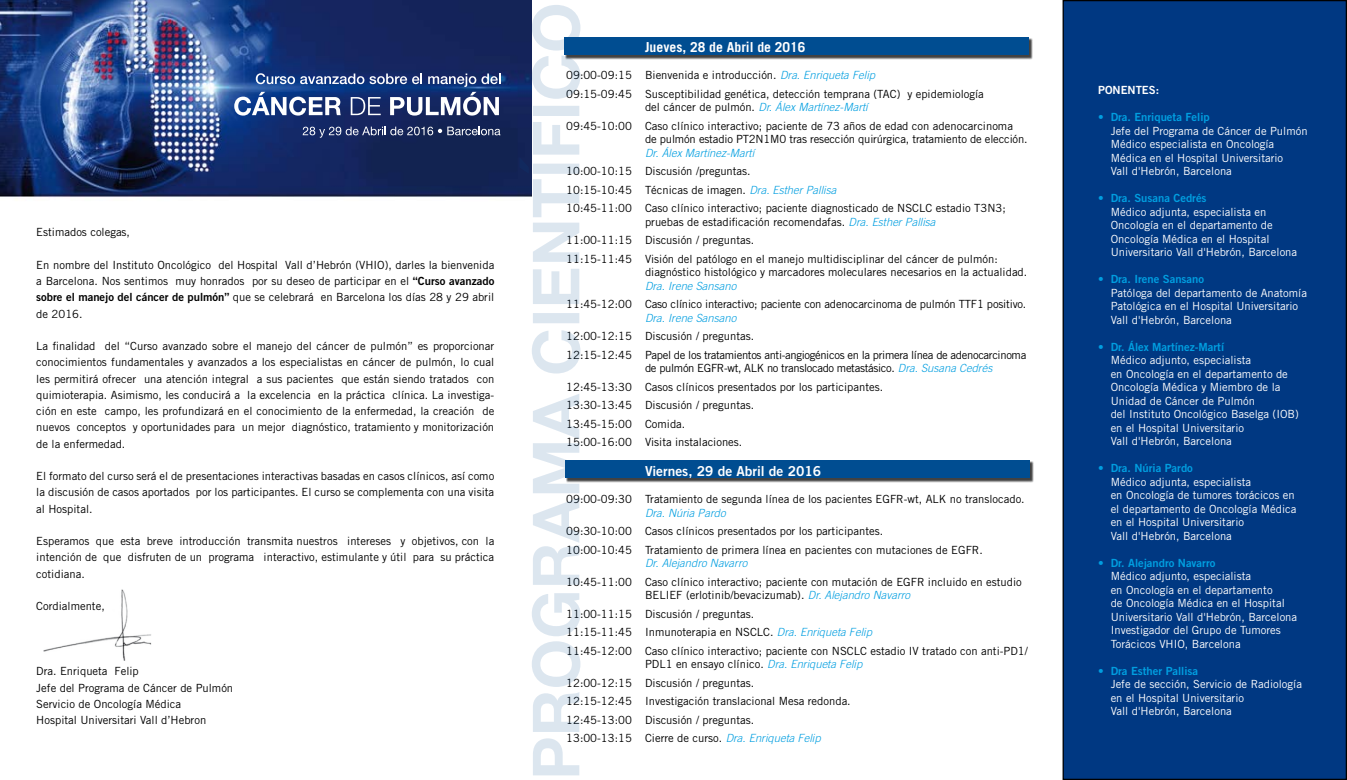
<style>
.page{position:relative;width:1347px;height:780px;background:#fff}
.page>*{position:absolute;margin:0;border:0;box-sizing:border-box;transform-origin:0 0}
.t1{font:13.75px "Trade Gothic Bold Two";color:#fff}
.t2{font:700 13.75px "Trade Gothic";color:#fff}
.t3{font:11.25px/18.5px "Trade Gothic";color:#000}
.t4{font:11.25px/13.5px "Trade Gothic";color:#fff}
.t5{font:11.25px "Trade Gothic Bold Two";color:#009ee0}
.t6{font:11.25px/18.5px "Trade Gothic";letter-spacing:-.03em;color:#000}
.t7{font:italic 300 11.25px "Trade Gothic";color:#009ee0}
.t8{font:11.25px "Trade Gothic Bold Two";color:#fff}
.s1{font-family:"Trade Gothic Bold Two"}
.s2{font-weight:300;font-style:italic;color:#009ee0}
</style>
<div class="page">
<div style="left:565px;top:461px;width:468px;height:21px;background:#000;opacity:.75"></div>
<div style="left:565px;top:460px;width:464px;height:18px;background:#004d91"></div>
<div style="left:564px;top:38px;width:468px;height:21px;background:#000;opacity:.75"></div>
<div style="left:564px;top:37px;width:464px;height:18px;background:#004d91"></div>
<div style="left:1063px;top:1px;width:283px;height:778px;background:#003882"></div>
<img style="left:43px;top:589px;width:109px;height:72px">
<img style="left:0;top:0;width:531px;height:200px">
<svg style="left:234px;top:73px;width:266px;height:43px"></svg>
<svg style="left:519px;top:5px;width:61px;height:770px"></svg>
<svg style="left:303px;top:127px;width:197px;height:11px;background:#48557d"></svg>
<p class="t3" style="left:36px;top:223px;width:95px">Estimados colegas,</p>
<p class="t3" style="left:36px;top:256px;width:459px;line-height:16.2px;text-align:justify">En nombre del Instituto Oncológico del Hospital Vall d’Hebrón (VHIO), darles la bienvenida a Barcelona. Nos sentimos muy honrados por su deseo de participar en el <span class="s1">“Curso avanzado sobre el manejo del cáncer de pulmón”</span> que se celebrará en Barcelona los días 28 y 29 abril de 2016.</p>
<p class="t3" style="left:36px;top:338px;width:459px;line-height:16.2px;text-align:justify">La finalidad del “Curso avanzado sobre el manejo del cáncer de pulmón” es proporcionar conocimientos fundamentales y avanzados a los especialistas en cáncer de pulmón, lo cual les permitirá ofrecer una atención integral a sus pacientes que están siendo tratados con quimioterapia. Asimismo, les conducirá a la excelencia en la práctica clínica. La investiga&shy;ción en este campo, les profundizará en el conocimiento de la enfermedad, la creación de nuevos conceptos y oportunidades para un mejor diagnóstico, tratamiento y monitorización de la enfermedad.</p>
<p class="t3" style="left:36px;top:468px;width:459px;line-height:16.2px;text-align:justify">El formato del curso será el de presentaciones interactivas basadas en casos clínicos, así como la discusión de casos aportados por los participantes. El curso se complementa con una visita al Hospital.</p>
<p class="t3" style="left:36px;top:533px;width:459px;line-height:16.2px;text-align:justify">Esperamos que esta breve introducción transmita nuestros intereses y objetivos, con la intención de que disfruten de un programa interactivo, estimulante y útil para su práctica cotidiana.</p>
<p class="t3" style="left:36px;top:596px;width:70px">Cordialmente,</p>
<p class="t3" style="left:36px;top:663px;width:198px;line-height:16.2px">Dra. Enriqueta Felip<br>Jefe del Programa de Cáncer de Pulmón<br>Servicio de Oncología Médica<br>Hospital Universitari Vall d’Hebron</p>
<p class="t2" style="left:645px;top:39px;width:162px">Jueves, 28 de Abril de 2016</p>
<p class="t3" style="left:566px;top:66px;width:419px">09:00-09:15 Bienvenida e introducción. <span class="s2">Dra. Enriqueta Felip<br></span>09:15-09:45 Susceptibilidad genética, detección temprana (TAC) y epidemiología</p>
<p class="t3" style="left:566px;top:98px;width:448px;text-indent:79px">del cáncer de pulmón. <span class="s2">Dr. Álex Martínez-Martí<br></span>09:45-10:00 Caso clínico interactivo; paciente de 73 años de edad con adenocarcinoma</p>
<p class="t3" style="left:645px;top:130px;width:384px">de pulmón estadio PT2N1M0 tras resección quirúrgica, tratamiento de elección.</p>
<p class="t7" style="left:645px;top:146px;width:111px">Dr. Álex Martínez-Martí</p>
<p class="t3" style="left:566px;top:162px;width:441px">10:00-10:15 Discusión /preguntas.<br>10:15-10:45 Técnicas de imagen. <span class="s2">Dra. Esther Pallisa<br></span>10:45-11:00 Caso clínico interactivo; paciente diagnosticado de NSCLC estadio T3N3;</p>
<p class="t3" style="left:566px;top:212px;width:433px;text-indent:79px">pruebas de estadificación recomendafas. <span class="s2">Dra. Esther Pallisa<br></span>11:00-11:15 Discusión / preguntas.<br>11:15-11:45 Visión del patólogo en el manejo multidisciplinar del cáncer de pulmón:</p>
<p class="t3" style="left:645px;top:263px;width:384px">diagnóstico histológico y marcadores moleculares necesarios en la actualidad.</p>
<p class="t7" style="left:645px;top:279px;width:93px">Dra. Irene Sansano</p>
<p class="t3" style="left:566px;top:295px;width:461px">11:45-12:00 Caso clínico interactivo; paciente con adenocarcinoma de pulmón TTF1 positivo.</p>
<p class="t7" style="left:645px;top:311px;width:93px">Dra. Irene Sansano</p>
<p class="t6" style="left:566px;top:327px;width:461px">12:00-12:15 Discusión / preguntas.<br>12:15-12:45 Papel de los tratamientos anti-angiogénicos en la primera línea de adenocarcinoma</p>
<p class="t3" style="left:566px;top:359px;width:427px;text-indent:79px">de pulmón EGFR-wt, ALK no translocado metastásico. <span class="s2">Dra. Susana Cedrés </span>12:45-13:30 Casos clínicos presentados por los participantes.<br>13:30-13:45 Discusión / preguntas.<br>13:45-15:00 Comida.<br>15:00-16:00 Visita instalaciones.</p>
<p class="t1" style="left:645px;top:463px;width:178px">Viernes, 29 de Abril de 2016</p>
<p class="t3" style="left:566px;top:490px;width:460px">09:00-09:30 Tratamiento de segunda línea de los pacientes EGFR-wt, ALK no translocado.</p>
<p class="t7" style="left:645px;top:506px;width:82px">Dra. Núria Pardo</p>
<p class="t3" style="left:566px;top:522px;width:418px">09:30-10:00 Casos clínicos presentados por los participantes.<br>10:00-10:45 Tratamiento de primera línea en pacientes con mutaciones de EGFR.</p>
<p class="t7" style="left:645px;top:556px;width:104px">Dr. Alejandro Navarro</p>
<p class="t3" style="left:645px;top:575px;width:378px;line-height:13.5px;text-indent:-79px">10:45-11:00 Caso clínico interactivo; paciente con mutación de EGFR incluido en estudio<br>BELIEF (erlotinib/bevacizumab). <span class="s2">Dr. Alejandro Navarro</span></p>
<p class="t3" style="left:566px;top:604px;width:463px">11:00-11:15 Discusión / preguntas.<br>11:15-11:45 Inmunoterapia en NSCLC. <span class="s2">Dra. Enriqueta Felip<br></span>11:45-12:00 Caso clínico interactivo; paciente con NSCLC estadio IV tratado con anti-PD1/</p>
<p class="t3" style="left:566px;top:655px;width:297px;text-indent:79px">PDL1 en ensayo clínico. <span class="s2">Dra. Enriqueta Felip </span>12:00-12:15 Discusión / preguntas.<br>12:15-12:45 Investigación translacional Mesa redonda.<br>12:45-13:00 Discusión / preguntas.<br>13:00-13:15 Cierre de curso. <span class="s2">Dra. Enriqueta Felip</span></p>
<p class="t8" style="left:1098px;top:83px;width:62px">PONENTES:</p>
<p class="t5" style="left:1098px;top:110px;width:113px">• Dra. Enriqueta Felip</p>
<p class="t4" style="left:1110px;top:124px;width:198px">Jefe del Programa de Cáncer de Pulmón Médico especialista en Oncología Médica en el Hospital Universitario<br>Vall d'Hebrón, Barcelona</p>
<p class="t5" style="left:1098px;top:191px;width:110px">• Dra. Susana Cedrés</p>
<p class="t4" style="left:1110px;top:205px;width:188px">Médico adjunta, especialista en Oncología en el departamento de Oncología Médica en el Hospital Universitario Vall d'Hebrón, Barcelona</p>
<p class="t5" style="left:1098px;top:272px;width:107px">• Dra. Irene Sansano</p>
<p class="t4" style="left:1110px;top:286px;width:198px">Patóloga del departamento de Anatomía<br>Patológica en el Hospital Universitario<br>Vall d'Hebrón, Barcelona</p>
<p class="t5" style="left:1098px;top:339px;width:127px">• Dr. Álex Martínez-Martí</p>
<p class="t4" style="left:1110px;top:353px;width:190px">Médico adjunto, especialista<br>en Oncología en el departamento de<br>Oncología Médica y Miembro de la<br>Unidad de Cáncer de Pulmón<br>del Instituto Oncológico Baselga (IOB) en el Hospital Universitario<br>Vall d'Hebrón, Barcelona</p>
<p class="t5" style="left:1098px;top:461px;width:96px">• Dra. Núria Pardo</p>
<p class="t4" style="left:1110px;top:475px;width:187px">Médico adjunta, especialista<br>en Oncología de tumores torácicos en el departamento de Oncología Médica en el Hospital Universitario<br>Vall d'Hebrón, Barcelona</p>
<p class="t5" style="left:1098px;top:555px;width:119px">• Dr. Alejandro Navarro</p>
<p class="t4" style="left:1110px;top:569px;width:188px">Médico adjunto, especialista<br>en Oncología en el departamento<br>de Oncología Médica en el Hospital Universitario Vall d'Hebrón, Barcelona Investigador del Grupo de Tumores Torácicos VHIO, Barcelona</p>
<p class="t5" style="left:1098px;top:663px;width:101px">• Dra Esther Pallisa</p>
<p class="t4" style="left:1110px;top:677px;width:193px">Jefe de sección, Servicio de Radiología en el Hospital Universitario<br>Vall d'Hebrón, Barcelona</p>
</div>
